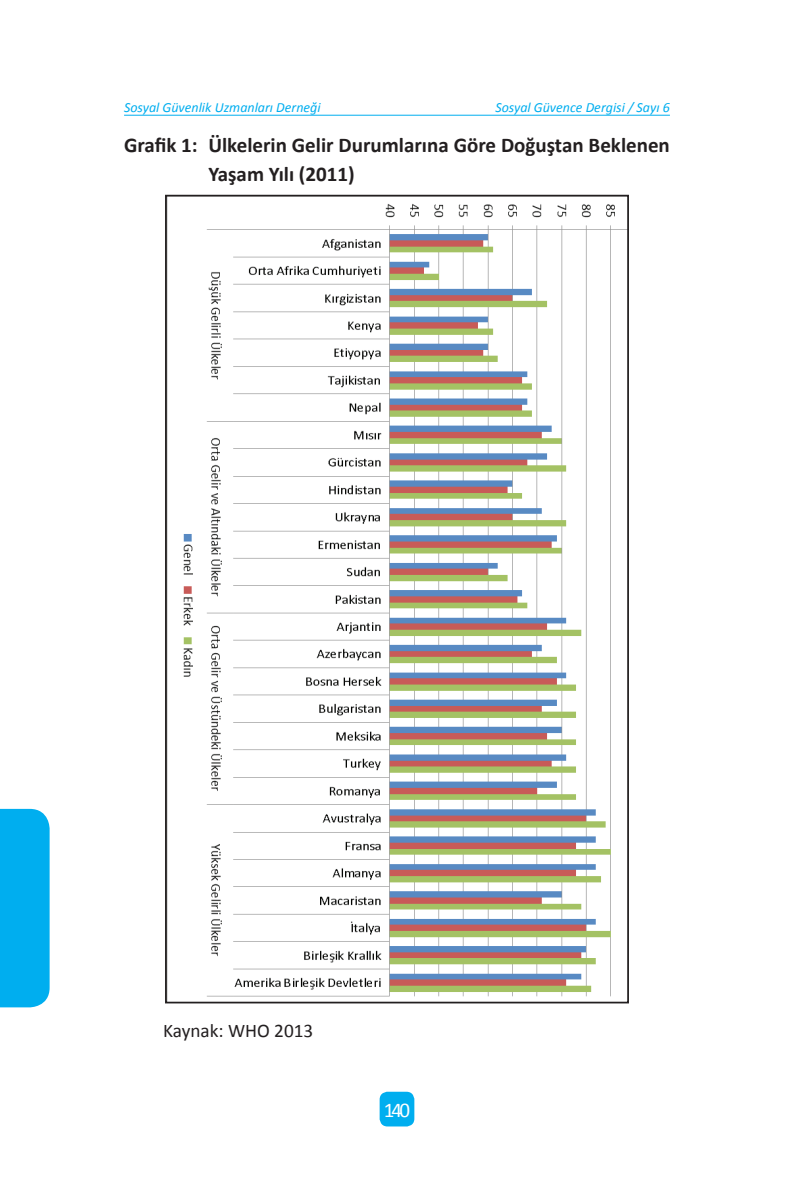
<style>
.page{position:relative;width:794px;height:1191px;background:#fff}
.page>*{position:absolute;margin:0;border:0;box-sizing:border-box;transform-origin:0 0}
.t1{font:700 21px/28.3px "Calibri";color:#231f20}
.t2{font:21px "Calibri";color:#fff}
.t3{font:19.25px "Calibri";color:#231f20}
.t4{font:italic 14px "Calibri";color:#00aeef}
</style>
<div class="page">
<div style="left:379px;top:1091px;width:35px;height:35px;background:#00aeef;border-radius:8px"></div>
<hr style="left:124px;top:115px;width:546px;height:1px;background:#00aeef">
<div style="left:0;top:809px;width:50px;height:198px;background:#00aeef"></div>
<img style="left:183px;top:203px;width:443px;height:794px">
<div style="left:165px;top:195px;width:464px;height:808px;border:2px solid #231f20"></div>
<p class="t4" style="left:124px;top:98px;width:198px">Sosyal Güvenlik Uzmanları Derneği</p>
<p class="t4" style="left:495px;top:98px;width:176px">Sosyal Güvence Dergisi / Sayı 6</p>
<p class="t1" style="left:208px;top:131px;width:463px;text-indent:-84px">Grafik 1: Ülkelerin Gelir Durumlarına Göre Doğuştan Beklenen<br>Yaşam Yılı (2011)</p>
<p class="t3" style="left:163px;top:1018px;width:152px">Kaynak: WHO 2013</p>
<p class="t2" style="left:384px;top:1096px;width:28px">140</p>
</div>
